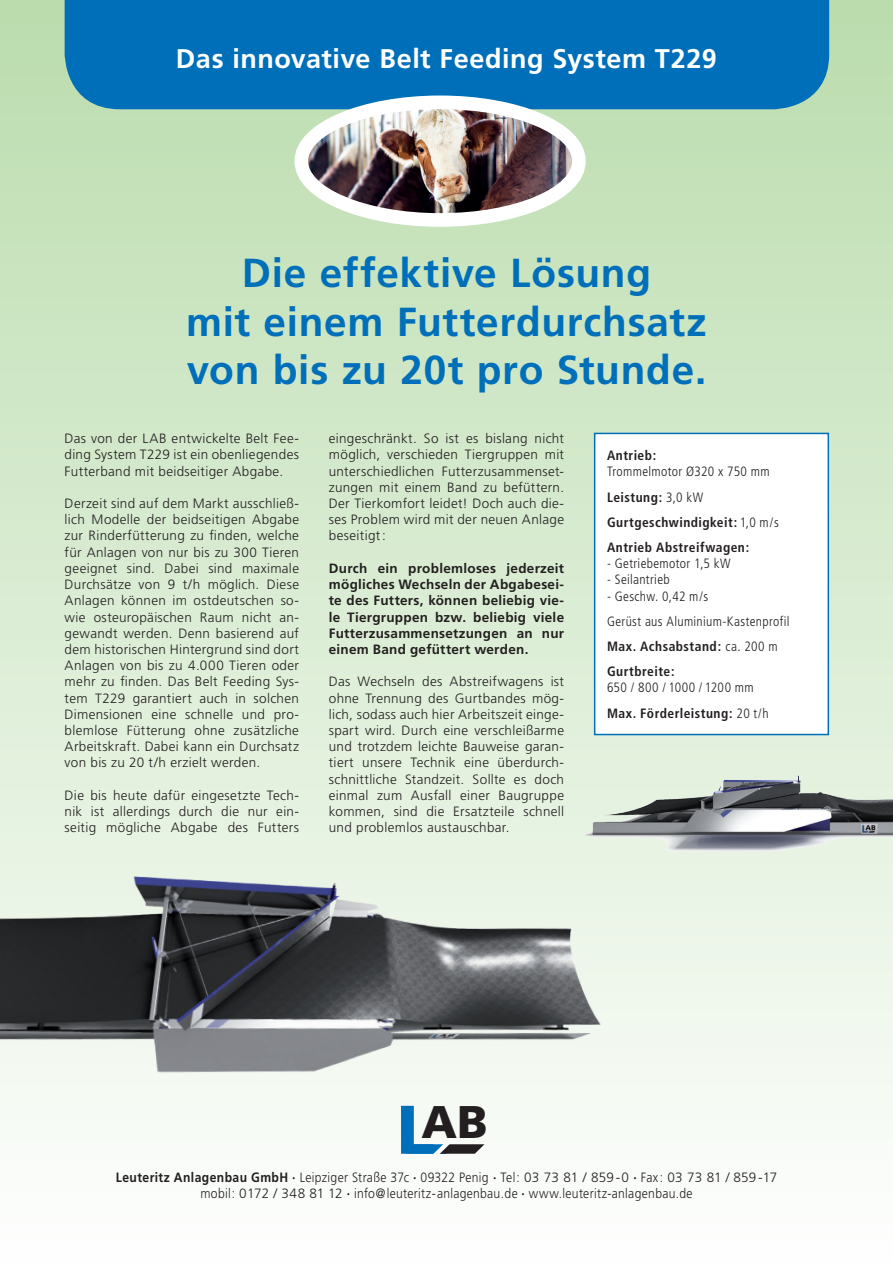
<style>
.page{position:relative;width:893px;height:1263px;background:#fff}
.page>*{position:absolute;margin:0;border:0;box-sizing:border-box;transform-origin:0 0}
.t1{font:900 68.7px "Frutiger";color:#006fba}
.t2{font:900 45.75px "Frutiger";color:#231f20}
.t3{font:700 40.5px "Frutiger";letter-spacing:.02em;color:#006fba}
.t4{font:700 27px "Frutiger";letter-spacing:.02em;color:#fff}
.t5{font:300 13.5px/16.2px "Frutiger";letter-spacing:.025em;color:#231f20;text-align:justify}
.t6{font:700 13.5px/16.2px "Frutiger";letter-spacing:.02em;color:#231f20;text-align:justify}
.t7{font:300 13.5px "Frutiger";letter-spacing:.025em;color:#231f20;scale:.9 1}
.t8{font:700 condensed 13.5px "Frutiger";letter-spacing:.035em;color:#231f20}
.t9{font:300 condensed 13.5px "Frutiger";letter-spacing:.025em;color:#231f20}
.s1{font-weight:300}
.s2{font-weight:700}
</style>
<div class="page">
<div style="left:0;top:0;width:893px;height:1263px;background:linear-gradient(to bottom,#badcad,#fefefe)"></div>
<img style="left:586px;top:656px;width:307px;height:203px">
<img style="left:0;top:847px;width:729px;height:402px">
<div style="left:65px;top:0;width:764px;height:109px;background:#006fba"></div>
<svg style="left:405px;top:1130px;width:99px;height:36px"></svg>
<div style="left:594px;top:433px;width:235px;height:302px;background:#fff;border:2px solid #006fba"></div>
<img style="left:301px;top:102px;width:278px;height:118px">
<div style="left:294px;top:96px;width:292px;height:131px;border:14px solid #fff;border-radius:50%"></div>
<p class="t4" style="left:176px;top:43px;width:542px">Das innovative Belt Feeding System T229</p>
<p class="t3" style="left:242px;top:249px;width:411px">Die effektive Lösung</p>
<p class="t3" style="left:186px;top:298px;width:522px">mit einem Futterdurchsatz</p>
<p class="t3" style="left:187px;top:346px;width:521px">von bis zu 20t pro Stunde.</p>
<p class="t5" style="left:65px;top:430px;width:236px">Das von der LAB entwickelte Belt Fee&shy;ding System T229 ist ein obenliegendes Futterband mit beidseitiger Abgabe.</p>
<p class="t5" style="left:65px;top:495px;width:236px">Derzeit sind auf dem Markt ausschließ&shy;lich Modelle der beidseitigen Abgabe zur Rinderfütterung zu finden, welche für Anlagen von nur bis zu 300 Tieren geeignet sind. Dabei sind maximale Durchsätze von 9 t/h möglich. Diese Anlagen können im ostdeutschen so&shy;wie osteuropäischen Raum nicht an&shy;gewandt werden. Denn basierend auf dem historischen Hintergrund sind dort Anlagen von bis zu 4.000 Tieren oder mehr zu finden. Das Belt Feeding Sys&shy;tem T229 garantiert auch in solchen Dimensionen eine schnelle und pro&shy;blemlose Fütterung ohne zusätzliche Arbeitskraft. Dabei kann ein Durchsatz von bis zu 20 t/h erzielt werden.</p>
<p class="t5" style="left:65px;top:787px;width:236px">Die bis heute dafür eingesetzte Tech&shy;nik ist allerdings durch die nur ein&shy;seitig mögliche Abgabe des Futters</p>
<p class="t5" style="left:329px;top:430px;width:237px">eingeschränkt. So ist es bislang nicht möglich, verschieden Tiergruppen mit unterschiedlichen Futterzusammenset&shy;zungen mit einem Band zu befüttern.<br>Der Tierkomfort leidet! Doch auch die&shy;ses Problem wird mit der neuen Anlage beseitigt:</p>
<p class="t6" style="left:329px;top:560px;width:237px">Durch ein problemloses jederzeit mögliches Wechseln der Abgabesei&shy;te des Futters, können beliebig vie&shy;le Tiergruppen bzw. beliebig viele Futterzusammensetzungen an nur einem Band gefüttert werden.</p>
<p class="t5" style="left:329px;top:673px;width:237px">Das Wechseln des Abstreifwagens ist ohne Trennung des Gurtbandes mög&shy;lich, sodass auch hier Arbeitszeit einge&shy;spart wird. Durch eine verschleißarme und trotzdem leichte Bauweise garan&shy;tiert unsere Technik eine überdurch&shy;schnittliche Standzeit. Sollte es doch einmal zum Ausfall einer Baugruppe kommen, sind die Ersatzteile schnell und problemlos austauschbar.</p>
<p class="t8" style="left:607px;top:448px;width:51px">Antrieb:</p>
<p class="t9" style="left:607px;top:464px;width:164px">Trommelmotor Ø320 x 750 mm</p>
<p class="t8" style="left:607px;top:489px;width:98px">Leistung: <span class="s1">3,0 kW</span></p>
<p class="t8" style="left:607px;top:514px;width:173px">Gurtgeschwindigkeit: <span class="s1">1,0 m/s</span></p>
<p class="t8" style="left:607px;top:539px;width:144px">Antrieb Abstreifwagen:</p>
<p class="t9" style="left:607px;top:556px;width:125px">- Getriebemotor 1,5 kW</p>
<p class="t9" style="left:607px;top:572px;width:64px">- Seilantrieb</p>
<p class="t9" style="left:607px;top:588px;width:103px">- Geschw. 0,42 m/s</p>
<p class="t9" style="left:607px;top:613px;width:184px">Gerüst aus Aluminium-Kastenprofil</p>
<p class="t8" style="left:607px;top:638px;width:172px">Max. Achsabstand: <span class="s1">ca. 200 m</span></p>
<p class="t8" style="left:607px;top:664px;width:69px">Gurtbreite:</p>
<p class="t9" style="left:607px;top:680px;width:148px">650 / 800 / 1000 / 1200 mm</p>
<p class="t8" style="left:607px;top:705px;width:163px">Max. Förderleistung: <span class="s1">20 t/h</span></p>
<p class="t1" style="left:397px;top:1088px;width:40px">L</p>
<p class="t2" style="left:422px;top:1094px;width:68px">AB</p>
<p class="t7" style="left:116px;top:1170px;width:736px"><span class="s2">Leuteritz Anlagenbau GmbH ·</span> Leipziger Straße 37c <span class="s2">·</span> 09322 Penig <span class="s2">·</span> Tel: 03 73 81 / 859-0 <span class="s2">·</span> Fax: 03 73 81 / 859-17</p>
<p class="t7" style="left:200px;top:1186px;width:548px">mobil: 0172 / 348 81 12 <span class="s2">·</span> info@leuteritz-anlagenbau.de <span class="s2">·</span> www.leuteritz-anlagenbau.de</p>
</div>
